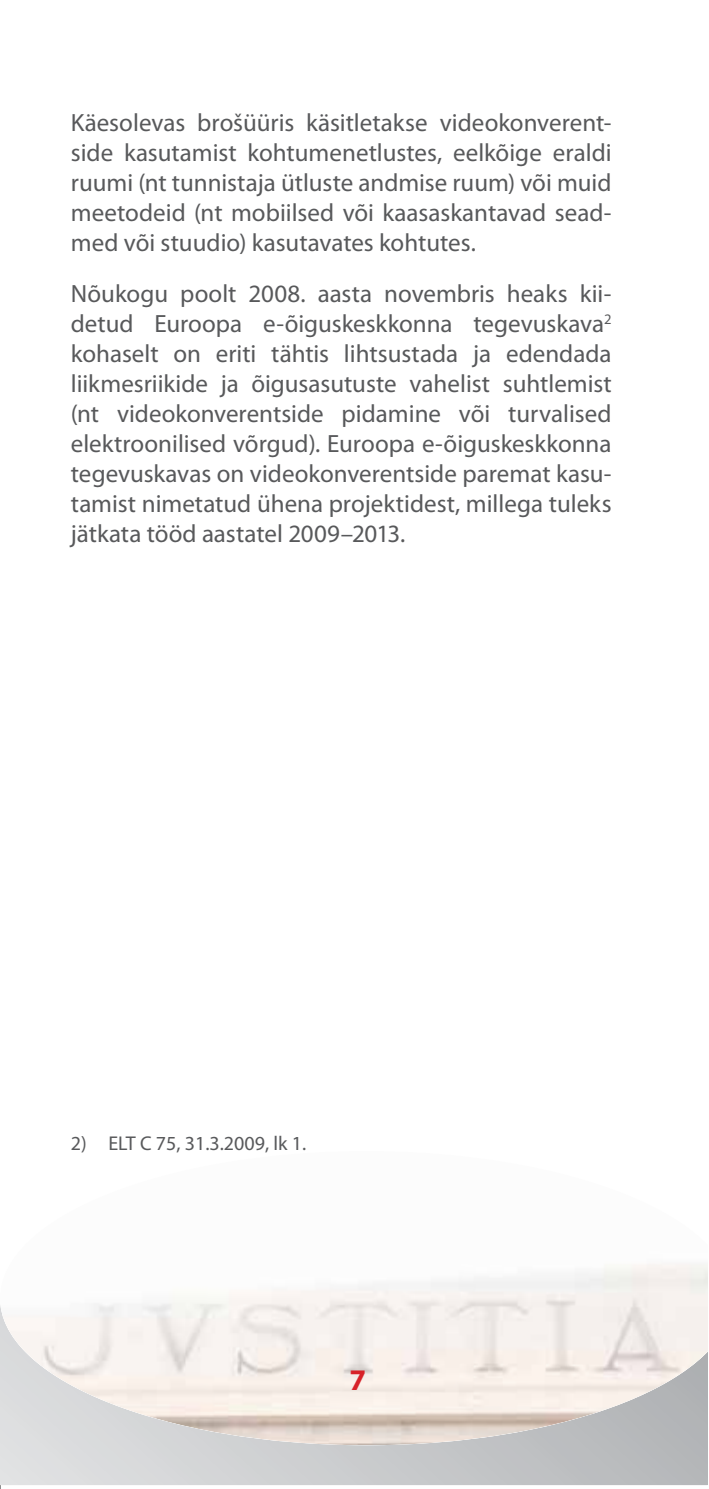
<style>
.page{position:relative;width:709px;height:1489px;background:#fff}
.page>*{position:absolute;margin:0;border:0;box-sizing:border-box;transform-origin:0 0}
.t1{font:700 30px "Myriad Pro";color:#d72229}
.t2{font:25px/30px "Myriad Pro";color:#58595b;text-align:justify}
.t3{font:20px "Myriad Pro";color:#58595b}
</style>
<div class="page">
<svg style="left:0;top:1444px;width:708px;height:40px;background:#cacbcd"></svg>
<img style="left:0;top:1264px;width:708px;height:180px">
<p class="t2" style="left:71px;top:110px;width:542px">Käesolevas brošüüris käsitletakse videokonverent&shy;side kasutamist kohtumenetlustes, eelkõige eraldi ruumi (nt tunnistaja ütluste andmise ruum) või muid meetodeid (nt mobiilsed või kaasaskantavad sead&shy;med või stuudio) kasutavates kohtutes.</p>
<p class="t2" style="left:71px;top:281px;width:542px">Nõukogu poolt 2008. aasta novembris heaks kii&shy;detud Euroopa e-õiguskeskkonna tegevuskava<sup>2 </sup>kohaselt on eriti tähtis lihtsustada ja edendada liikmesriikide ja õigusasutuste vahelist suhtlemist (nt videokonverentside pidamine või turvalised elektroonilised võrgud). Euroopa e-õiguskeskkonna tegevuskavas on videokonverentside paremat kasu&shy;tamist nimetatud ühena projektidest, millega tuleks jätkata tööd aastatel 2009–2013.</p>
<p class="t3" style="left:71px;top:1135px;width:237px">2) ELT C 75, 31.3.2009, lk 1.</p>
<p class="t1" style="left:349px;top:1362px;width:18px">7</p>
</div>
